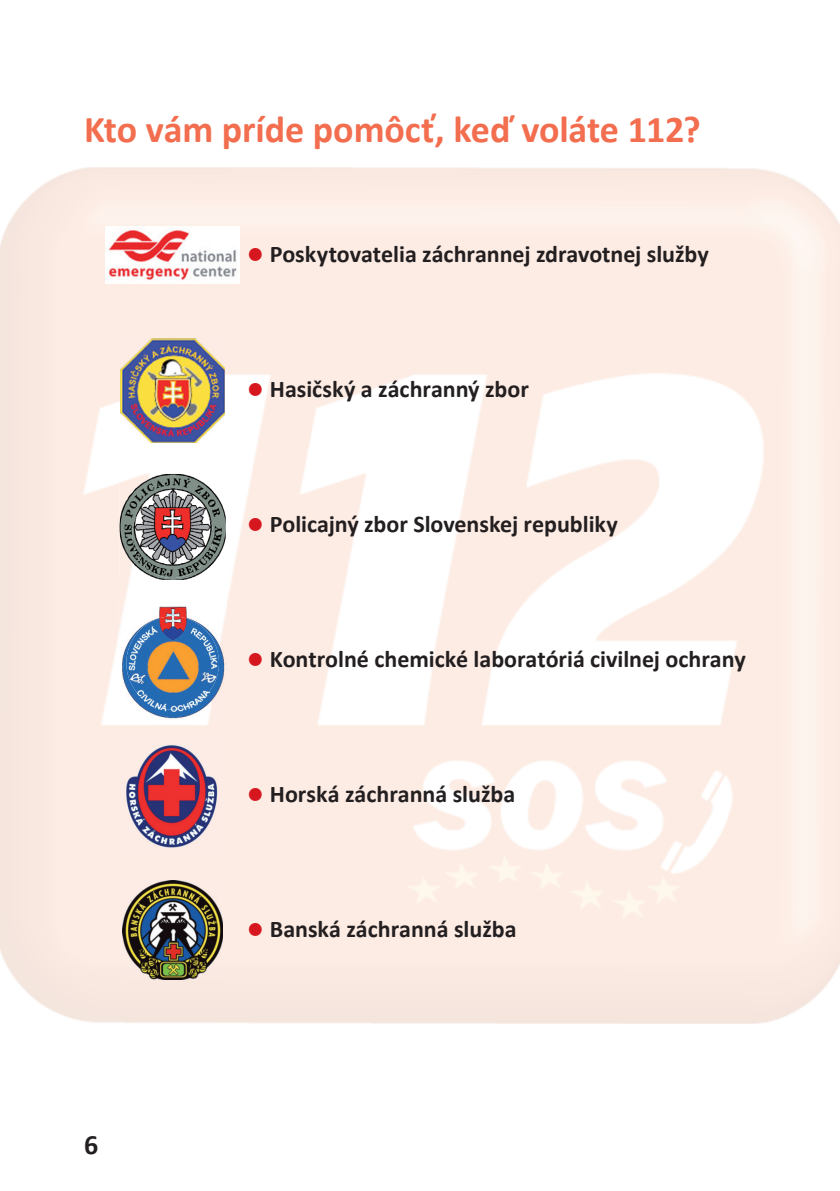
<style>
.page{position:relative;width:840px;height:1191px;background:#fff}
.page>*{position:absolute;margin:0;border:0;box-sizing:border-box;transform-origin:0 0}
.t1{font:700 38px "Calibri";color:#f36d4f}
.t2{font:700 28px "Calibri";color:#231f20}
.t3{font:700 24px "Calibri";color:#231f20}
.s1{font-size:36px;color:#d7171f}
</style>
<div class="page">
<img style="left:0;top:167px;width:839px;height:714px">
<div style="left:136px;top:979px;width:74px;height:44px;background:#f6e6de"></div>
<img style="left:118px;top:602px;width:109px;height:118px">
<img style="left:126px;top:616px;width:93px;height:93px;border-radius:50%">
<img style="left:122px;top:880px;width:101px;height:99px">
<img style="left:121px;top:739px;width:103px;height:114px">
<img style="left:121px;top:339px;width:103px;height:103px">
<img style="left:120px;top:474px;width:105px;height:106px">
<img style="left:132px;top:494px;width:81px;height:84px;border-radius:50%">
<img style="left:105px;top:227px;width:135px;height:56px">
<h1 class="t1" style="left:84px;top:113px;width:618px">Kto vám príde pomôcť, keď voláte 112?</h1>
<p class="t3" style="left:246px;top:244px;width:463px"><span class="s1">•</span> Poskytovatelia záchrannej zdravotnej služby</p>
<p class="t3" style="left:246px;top:379px;width:284px"><span class="s1">•</span> Hasičský a záchranný zbor</p>
<p class="t3" style="left:246px;top:514px;width:372px"><span class="s1">•</span> Policajný zbor Slovenskej republiky</p>
<p class="t3" style="left:246px;top:649px;width:500px"><span class="s1">•</span> Kontrolné chemické laboratóriá civilnej ochrany</p>
<p class="t3" style="left:246px;top:784px;width:270px"><span class="s1">•</span> Horská záchranná služba</p>
<p class="t2" style="left:84px;top:1133px;width:16px">6</p>
<p class="t3" style="left:246px;top:919px;width:271px"><span class="s1">•</span> Banská záchranná služba</p>
</div>
